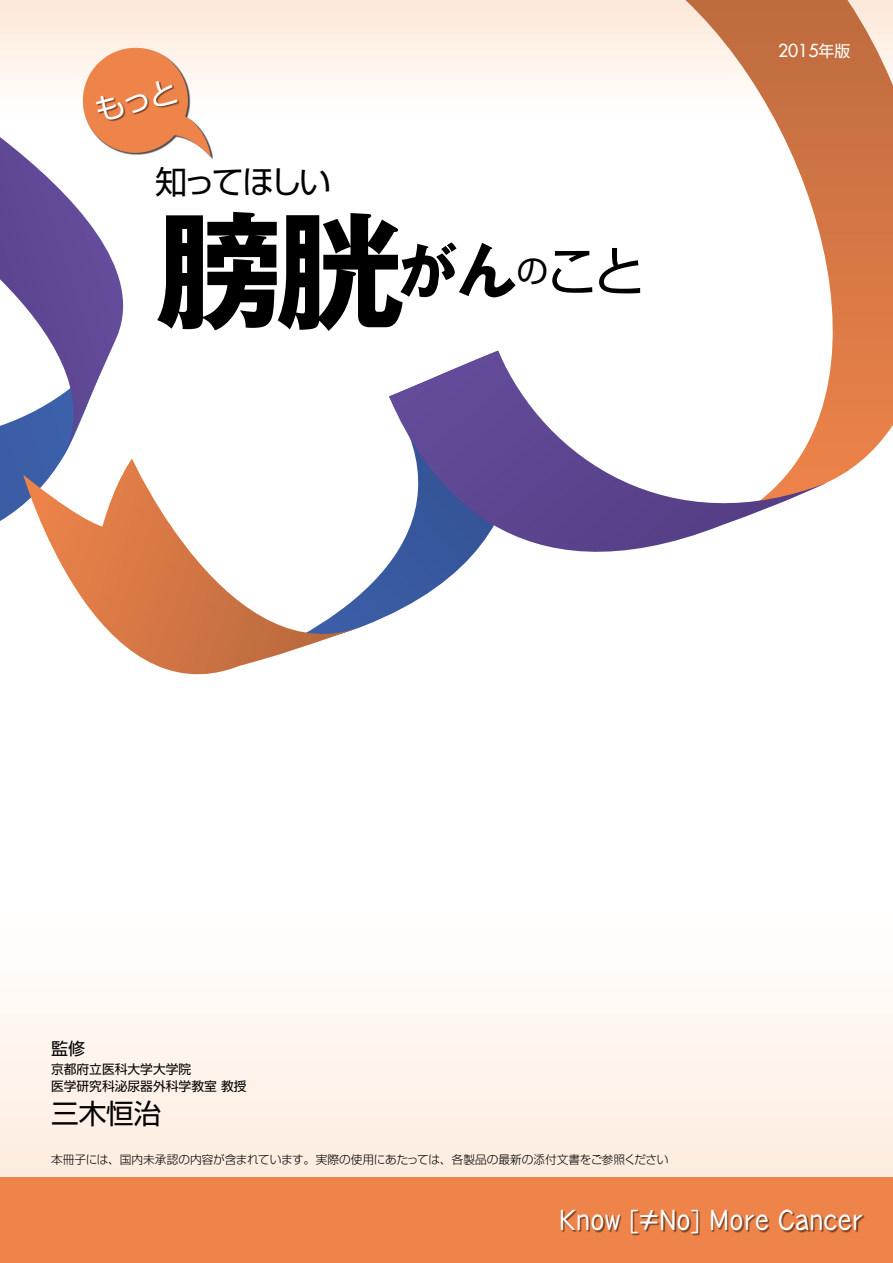
<style>
.page{position:relative;width:893px;height:1263px;background:#fff}
.page>*{position:absolute;margin:0;border:0;box-sizing:border-box;transform-origin:0 0}
.t1{font:700 127.5px "Gothic MB101 Pro";color:#000}
.t2{font:31.95px "Shin Go Pro";letter-spacing:-.11em;color:#000}
.t3{font:27.6px "Shin Go Pro";color:#000}
.t4{font:500 25.5px "Taka Hand Std";color:#fff}
.t5{font:17.55px "Futura";color:#fff}
.t6{font:16.95px "Shin Go Pro";color:#000}
.t7{font:12.75px/17px "Shin Go Pro";color:#000}
.t8{font:300 11.7px "Shin Go Pro";color:#000}
.s1{font-family:"Shin Go Pro";font-size:15.9px}
</style>
<div class="page">
<div style="left:0;top:0;width:893px;height:136px;background:linear-gradient(to bottom,#fde8d9,#fff)"></div>
<svg style="left:0;top:454px;width:65px;height:67px;background:#4f6eaf"></svg>
<svg style="left:0;top:137px;width:124px;height:317px"></svg>
<svg style="left:363px;top:563px;width:42px;height:63px"></svg>
<svg style="left:685px;top:0;width:208px;height:482px"></svg>
<svg style="left:389px;top:351px;width:439px;height:256px"></svg>
<svg style="left:23px;top:458px;width:340px;height:217px"></svg>
<svg style="left:0;top:999px;width:893px;height:179px"></svg>
<div style="left:0;top:1178px;width:893px;height:85px;background:#ef844a"></div>
<div style="left:562px;top:1210px;width:303px;height:25px;background:#000;opacity:.5"></div>
<div style="left:83px;top:48px;width:130px;height:111px;background:#000;opacity:.7"></div>
<svg style="left:83px;top:48px;width:128px;height:110px"></svg>
<h2 class="t2" style="left:155px;top:156px;width:177px">知ってほしい</h2>
<h1 class="t1" style="left:155px;top:165px;width:492px">膀胱<sup>がん</sup><sup>の</sup><sup>こと</sup></h1>
<h3 class="t5" style="left:778px;top:39px;width:74px">2015<span class="s1">年版</span></h3>
<h3 class="t6" style="left:51px;top:1034px;width:36px">監修</h3>
<p class="t7" style="left:51px;top:1059px;width:197px">京都府立医科大学大学院<br>医学研究科泌尿器外科学教室 教授</p>
<h3 class="t3" style="left:51px;top:1090px;width:112px">三木恒治</h3>
<p class="t8" style="left:51px;top:1150px;width:619px">本冊子には、国内未承認の内容が含まれています。実際の使用にあたっては、各製品の最新の添付文書をご参照ください</p>
<h3 class="t4" style="left:559px;top:1203px;width:306px">Know [≠No] More Cancer</h3>
</div>
